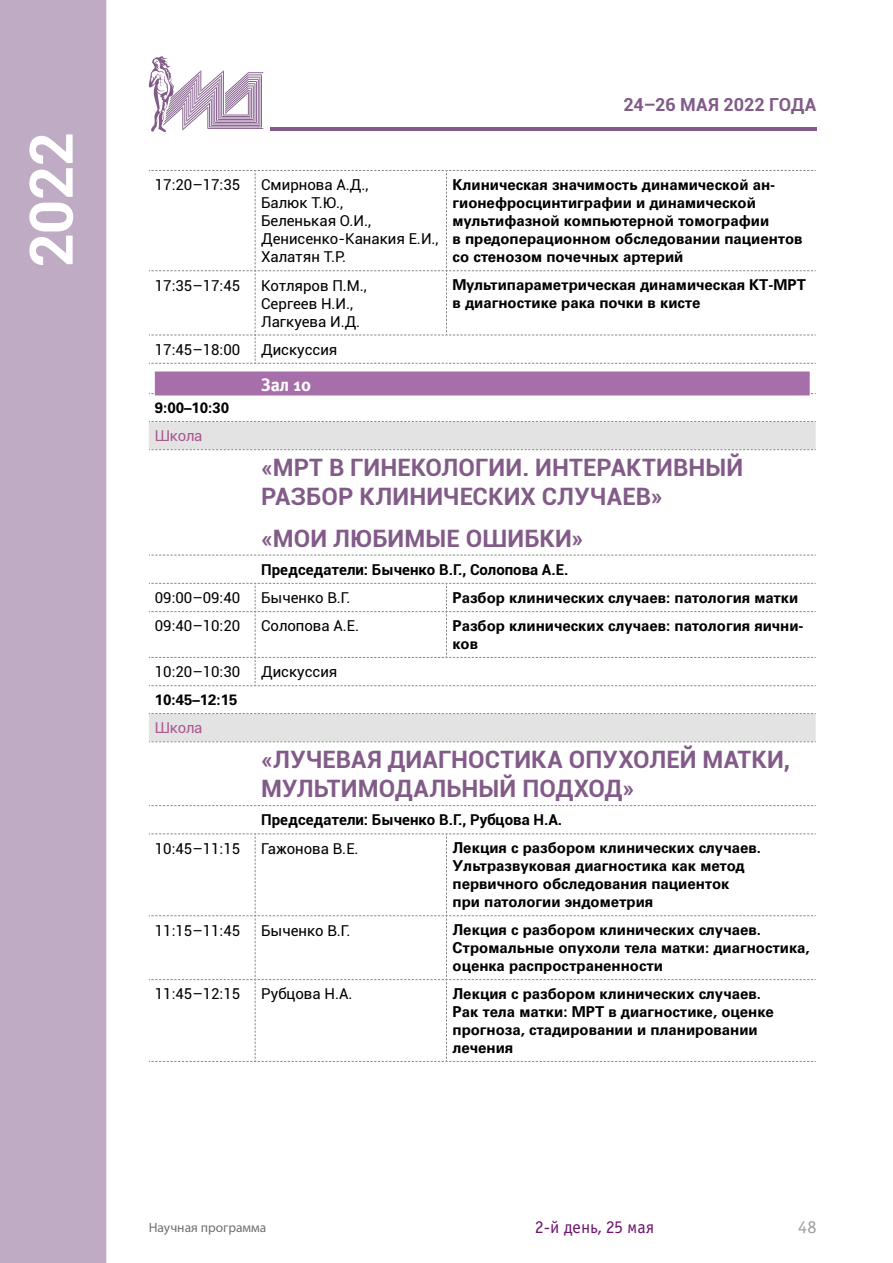
<style>
.page{position:relative;width:893px;height:1263px;background:#fff}
.page>*{position:absolute;margin:0;border:0;box-sizing:border-box;transform-origin:0 0}
.t1{font:700 60px "Roboto";color:#fff}
.t2{font:700 24px/28.8px "Roboto";letter-spacing:.005em;color:#825b89}
.t3{font:700 18px "Roboto";color:#825b89}
.t4{font:18px "Officina Sans Book C";color:#6e146e}
.t5{font:18px "Meta Bold C";color:#fff}
.t6{font:18px "Officina Sans Book C";color:#9c9e9f}
.t7{font:700 15px/18px "Univers C";color:#000}
.t8{font:15px/18px "Roboto";color:#000}
.t9{font:700 15px "Roboto";color:#000}
.t10{font:15px "Roboto";letter-spacing:-.015em;color:#aa5991}
.t11{font:13.5px "Myriad Pro";color:#707172}
</style>
<div class="page">
<div style="left:0;top:0;width:106px;height:1263px;background:#bfabc3"></div>
<hr style="left:270px;top:128px;width:546px;height:3px;background:#825b89">
<svg style="left:148px;top:56px;width:116px;height:76px"></svg>
<svg style="left:149px;top:422px;width:667px;height:319px"></svg>
<svg style="left:149px;top:170px;width:667px;height:194px"></svg>
<svg style="left:149px;top:555px;width:667px;height:1px"></svg>
<svg style="left:149px;top:583px;width:667px;height:103px"></svg>
<svg style="left:149px;top:805px;width:667px;height:1px"></svg>
<svg style="left:149px;top:833px;width:667px;height:229px"></svg>
<svg style="left:149px;top:713px;width:667px;height:1px"></svg>
<svg style="left:149px;top:741px;width:667px;height:1px"></svg>
<svg style="left:149px;top:421px;width:667px;height:1px"></svg>
<svg style="left:149px;top:449px;width:667px;height:1px"></svg>
<div style="left:155px;top:371px;width:655px;height:24px;background:#a76fa9"></div>
<h1 class="t1" style="left:9px;top:268px;width:137px;rotate:-90deg">2022</h1>
<p class="t3" style="left:623px;top:92px;width:194px">24–26 МАЯ 2022 ГОДА</p>
<p class="t8" style="left:155px;top:175px;width:87px">17:20–17:35</p>
<p class="t8" style="left:261px;top:175px;width:179px">Смирнова А.Д.,<br>Балюк Т.Ю.,<br>Беленькая О.И.,<br>Денисенко-Канакия Е.И.,<br>Халатян Т.Р.</p>
<p class="t7" style="left:452px;top:175px;width:352px">Клиническая значимость динамической ан&shy;гионефросцинтиграфии и динамической мультифазной компьютерной томографии<br>в предоперационном обследовании пациентов со стенозом почечных артерий</p>
<p class="t8" style="left:155px;top:276px;width:87px">17:35–17:45</p>
<p class="t8" style="left:261px;top:276px;width:107px">Котляров П.М.,<br>Сергеев Н.И.,<br>Лагкуева И.Д.</p>
<p class="t7" style="left:452px;top:276px;width:355px">Мультипараметрическая динамическая КТ-МРТ в диагностике рака почки в кисте</p>
<p class="t8" style="left:155px;top:340px;width:87px">17:45–18:00</p>
<p class="t8" style="left:261px;top:340px;width:78px">Дискуссия</p>
<p class="t5" style="left:261px;top:374px;width:51px">Зал 10</p>
<p class="t7" style="left:155px;top:398px;width:76px">9:00–10:30</p>
<p class="t10" style="left:155px;top:425px;width:49px">Школа</p>
<h2 class="t2" style="left:261px;top:452px;width:484px">«МРТ В ГИНЕКОЛОГИИ. ИНТЕРАКТИВНЫЙ<br>РАЗБОР КЛИНИЧЕСКИХ СЛУЧАЕВ»</h2>
<h2 class="t2" style="left:261px;top:523px;width:324px">«МОИ ЛЮБИМЫЕ ОШИБКИ»</h2>
<p class="t9" style="left:261px;top:559px;width:309px">Председатели: Быченко В.Г., Солопова А.Е.</p>
<p class="t8" style="left:155px;top:588px;width:87px">09:00–09:40</p>
<p class="t8" style="left:261px;top:588px;width:91px">Быченко В.Г.</p>
<p class="t7" style="left:452px;top:588px;width:347px">Разбор клинических случаев: патология матки</p>
<p class="t8" style="left:155px;top:616px;width:87px">09:40–10:20</p>
<p class="t8" style="left:261px;top:616px;width:100px">Солопова А.Е.</p>
<p class="t7" style="left:452px;top:616px;width:352px">Разбор клинических случаев: патология яични&shy;ков</p>
<p class="t8" style="left:155px;top:662px;width:87px">10:20–10:30</p>
<p class="t8" style="left:261px;top:662px;width:78px">Дискуссия</p>
<p class="t7" style="left:155px;top:691px;width:84px">10:45–12:15</p>
<p class="t10" style="left:155px;top:717px;width:49px">Школа</p>
<h2 class="t2" style="left:261px;top:744px;width:530px">«ЛУЧЕВАЯ ДИАГНОСТИКА ОПУХОЛЕЙ МАТКИ,<br>МУЛЬТИМОДАЛЬНЫЙ ПОДХОД»</h2>
<p class="t9" style="left:261px;top:809px;width:303px">Председатели: Быченко В.Г., Рубцова Н.А.</p>
<p class="t8" style="left:155px;top:839px;width:87px">10:45–11:15</p>
<p class="t8" style="left:261px;top:839px;width:99px">Гажонова В.Е.</p>
<p class="t7" style="left:452px;top:839px;width:310px">Лекция с разбором клинических случаев.<br>Ультразвуковая диагностика как метод первичного обследования пациенток<br>при патологии эндометрия</p>
<p class="t8" style="left:155px;top:920px;width:87px">11:15–11:45</p>
<p class="t8" style="left:261px;top:920px;width:91px">Быченко В.Г.</p>
<p class="t7" style="left:452px;top:921px;width:359px">Лекция с разбором клинических случаев.<br>Стромальные опухоли тела матки: диагностика, оценка распространенности</p>
<p class="t8" style="left:155px;top:984px;width:87px">11:45–12:15</p>
<p class="t8" style="left:261px;top:984px;width:93px">Рубцова Н.А.</p>
<p class="t7" style="left:452px;top:984px;width:323px">Лекция с разбором клинических случаев.<br>Рак тела матки: МРТ в диагностике, оценке прогноза, стадировании и планировании лечения</p>
<p class="t11" style="left:149px;top:1219px;width:119px">Научная программа</p>
<p class="t4" style="left:535px;top:1217px;width:121px">2-й день, 25 мая</p>
<p class="t6" style="left:798px;top:1217px;width:20px">48</p>
</div>
